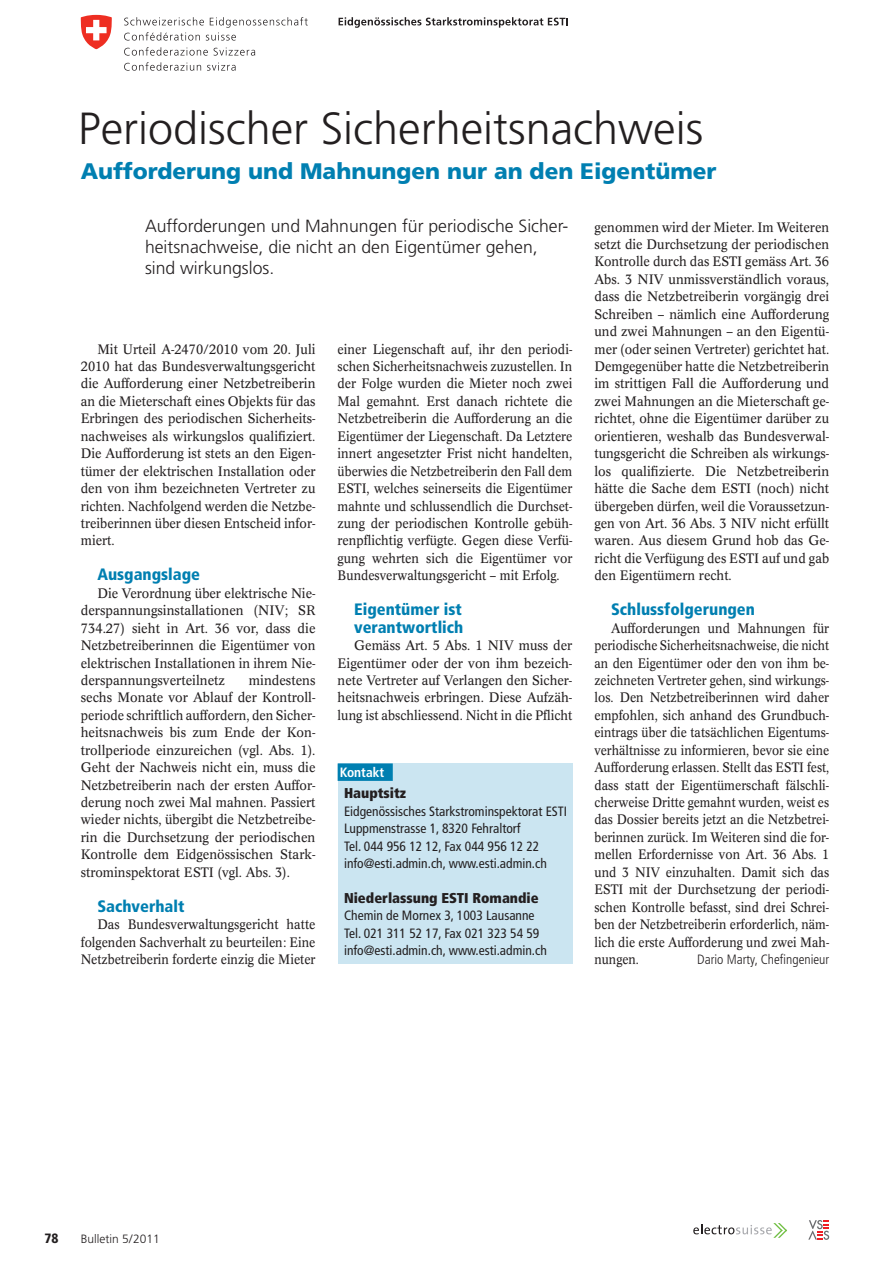
<style>
.page{position:relative;width:893px;height:1263px;background:#fff}
.page>*{position:absolute;margin:0;border:0;box-sizing:border-box;transform-origin:0 0}
.t1{font:300 45px "Frutiger LT Std";color:#231f20}
.t2{font:900 22.5px "Frutiger LT Std";color:#007fb1}
.t3{font:300 17.7px/21.5px "Frutiger LT Std";color:#231f20}
.t4{font:900 condensed 16.5px/17.4px "Frutiger LT Std";color:#007fb1}
.t5{font:900 condensed 14.25px "Frutiger LT Std";color:#231f20}
.t6{font:13.5px/17.4px "Concorde BQ";color:#231f20;text-align:justify;scale:.95 1}
.t7{font:13.5px/17.4px "Concorde BQ";color:#231f20;text-align:justify;scale:.92 1}
.t8{font:13.5px/17.4px "Concorde BQ";color:#231f20;text-align:justify;scale:.93 1}
.t9{font:13.5px/17.4px "Concorde BQ";color:#231f20;text-align:justify;scale:.96 1}
.t10{font:condensed 13.5px/17.4px "Frutiger LT Std";color:#231f20}
.t11{font:300 condensed 13.5px "Frutiger LT Std";color:#231f20}
.t12{font:700 condensed 13.5px "Frutiger LT Std";color:#fff}
.t13{font:900 condensed 13.5px "Frutiger LT Std";color:#231f20}
.t14{font:300 12px "Frutiger LT Std";color:#231f20}
</style>
<div class="page">
<svg style="left:693px;top:1223px;width:94px;height:15px"></svg>
<svg style="left:808px;top:1220px;width:21px;height:20px"></svg>
<svg style="left:124px;top:17px;width:184px;height:24px"></svg>
<svg style="left:124px;top:47px;width:84px;height:9px"></svg>
<svg style="left:214px;top:48px;width:41px;height:8px"></svg>
<svg style="left:124px;top:62px;width:77px;height:9px"></svg>
<svg style="left:207px;top:63px;width:29px;height:8px"></svg>
<svg style="left:81px;top:15px;width:31px;height:34px"></svg>
<svg style="left:339px;top:17px;width:229px;height:11px"></svg>
<div style="left:338px;top:763px;width:234px;height:201px;background:#cbe5f1"></div>
<div style="left:338px;top:763px;width:55px;height:18px;background:#007fb1"></div>
<h1 class="t1" style="left:78px;top:103px;width:627px">Periodischer Sicherheitsnachweis</h1>
<h2 class="t2" style="left:81px;top:157px;width:637px">Aufforderung und Mahnungen nur an den Eigentümer</h2>
<h3 class="t3" style="left:145px;top:215px;width:425px">Aufforderungen und Mahnungen für periodische Sicher&shy;heitsnachweise, die nicht an den Eigentümer gehen, sind wirkungslos.</h3>
<p class="t6" style="left:594px;top:218px;width:249px">genommen wird der Mieter. Im Weiteren setzt die Durchsetzung der periodischen Kontrolle durch das ESTI gemäss Art. 36<br>Abs. 3 NIV unmissverständlich voraus, dass die Netzbetreiberin vorgängig drei Schreiben – nämlich eine Aufforderung und zwei Mahnungen – an den Eigentü&shy;mer (oder seinen Vertreter) gerichtet hat.<br>Demgegenüber hatte die Netzbetreiberin im strittigen Fall die Aufforderung und zwei Mahnungen an die Mieterschaft ge&shy;richtet, ohne die Eigentümer darüber zu orientieren, weshalb das Bundesverwal&shy;tungsgericht die Schreiben als wirkungs&shy;los qualifizierte. Die Netzbetreiberin hätte die Sache dem ESTI (noch) nicht übergeben dürfen, weil die Voraussetzun&shy;gen von Art. 36 Abs. 3 NIV nicht erfüllt waren. Aus diesem Grund hob das Ge&shy;richt die Verfügung des ESTI auf und gab den Eigentümern recht.</p>
<p class="t4" style="left:611px;top:601px;width:145px">Schlussfolgerungen</p>
<p class="t7" style="left:594px;top:619px;width:257px;text-indent:17px">Aufforderungen und Mahnungen für periodische Sicherheitsnachweise, die nicht an den Eigentümer oder den von ihm be&shy;zeichneten Vertreter gehen, sind wirkungs&shy;los. Den Netzbetreiberinnen wird daher empfohlen, sich anhand des Grundbuch&shy;eintrags über die tatsächlichen Eigentums&shy;verhältnisse zu informieren, bevor sie eine Aufforderung erlassen. Stellt das ESTI fest, dass statt der Eigentümerschaft fälschli&shy;cherweise Dritte gemahnt wurden, weist es das Dossier bereits jetzt an die Netzbetrei&shy;berinnen zurück. Im Weiteren sind die for&shy;mellen Erfordernisse von Art. 36 Abs. 1 und 3 NIV einzuhalten. Damit sich das ESTI mit der Durchsetzung der periodi&shy;schen Kontrolle befasst, sind drei Schrei&shy;ben der Netzbetreiberin erforderlich, näm&shy;lich die erste Aufforderung und zwei Mah&shy;nungen.</p>
<p class="t6" style="left:81px;top:340px;width:249px;text-indent:17px">Mit Urteil A-2470/2010 vom 20. Juli 2010 hat das Bundesverwaltungsgericht die Aufforderung einer Netzbetreiberin an die Mieterschaft eines Objekts für das Erbringen des periodischen Sicherheits&shy;nachweises als wirkungslos qualifiziert.<br>Die Aufforderung ist stets an den Eigen&shy;tümer der elektrischen Installation oder den von ihm bezeichneten Vertreter zu richten. Nachfolgend werden die Netzbe&shy;treiberinnen über diesen Entscheid infor&shy;miert.</p>
<p class="t4" style="left:97px;top:566px;width:104px">Ausgangslage</p>
<p class="t6" style="left:81px;top:584px;width:249px;text-indent:17px">Die Verordnung über elektrische Nie&shy;derspannungsinstallationen (NIV; SR 734.27) sieht in Art. 36 vor, dass die Netzbetreiberinnen die Eigentümer von elektrischen Installationen in ihrem Nie&shy;derspannungsverteilnetz</p>
<p class="t8" style="left:338px;top:340px;width:254px">einer Liegenschaft auf, ihr den periodi&shy;schen Sicherheitsnachweis zuzustellen. In der Folge wurden die Mieter noch zwei Mal gemahnt. Erst danach richtete die Netzbetreiberin die Aufforderung an die Eigentümer der Liegenschaft. Da Letztere innert angesetzter Frist nicht handelten, überwies die Netzbetreiberin den Fall dem ESTI, welches seinerseits die Eigentümer mahnte und schlussendlich die Durchset&shy;zung der periodischen Kontrolle gebüh&shy;renpflichtig verfügte. Gegen diese Verfü&shy;gung wehrten sich die Eigentümer vor Bundesverwaltungsgericht – mit Erfolg.</p>
<p class="t4" style="left:354px;top:601px;width:111px">Eigentümer ist verantwortlich</p>
<p class="t6" style="left:338px;top:637px;width:249px;text-indent:17px">Gemäss Art. 5 Abs. 1 NIV muss der Eigentümer oder der von ihm bezeich&shy;nete Vertreter auf Verlangen den Sicher&shy;heitsnachweis erbringen. Diese Aufzäh&shy;lung ist abschliessend. Nicht in die Pflicht</p>
<p class="t9" style="left:81px;top:672px;width:246px;text-indent:168px">mindestens sechs Monate vor Ablauf der Kontroll&shy;periode schriftlich auffordern, den Sicher&shy;heitsnachweis bis zum Ende der Kon&shy;trollperiode einzureichen (vgl. Abs. 1).<br>Geht der Nachweis nicht ein, muss die Netzbetreiberin nach der ersten Auffor&shy;derung noch zwei Mal mahnen. Passiert wieder nichts, übergibt die Netzbetreibe&shy;rin die Durchsetzung der periodischen Kontrolle dem Eidgenössischen Stark&shy;strominspektorat ESTI (vgl. Abs. 3).</p>
<p class="t4" style="left:97px;top:897px;width:89px">Sachverhalt</p>
<p class="t8" style="left:81px;top:916px;width:254px;text-indent:17px">Das Bundesverwaltungsgericht hatte folgenden Sachverhalt zu beurteilen: Eine Netzbetreiberin forderte einzig die Mieter</p>
<p class="t12" style="left:340px;top:765px;width:46px">Kontakt</p>
<p class="t5" style="left:344px;top:784px;width:64px">Hauptsitz</p>
<p class="t10" style="left:344px;top:802px;width:225px">Eidgenössisches Starkstrominspektorat ESTI Luppmenstrasse 1, 8320 Fehraltorf<br>Tel. 044 956 12 12, Fax 044 956 12 22 info@esti.admin.ch, www.esti.admin.ch</p>
<p class="t5" style="left:344px;top:889px;width:196px">Niederlassung ESTI Romandie</p>
<p class="t10" style="left:344px;top:907px;width:204px">Chemin de Mornex 3, 1003 Lausanne<br>Tel. 021 311 52 17, Fax 021 323 54 59 info@esti.admin.ch, www.esti.admin.ch</p>
<p class="t11" style="left:697px;top:952px;width:133px">Dario Marty, Chefingenieur</p>
<p class="t13" style="left:45px;top:1230px;width:16px">78</p>
<p class="t14" style="left:81px;top:1232px;width:81px">Bulletin 5/2011</p>
</div>
